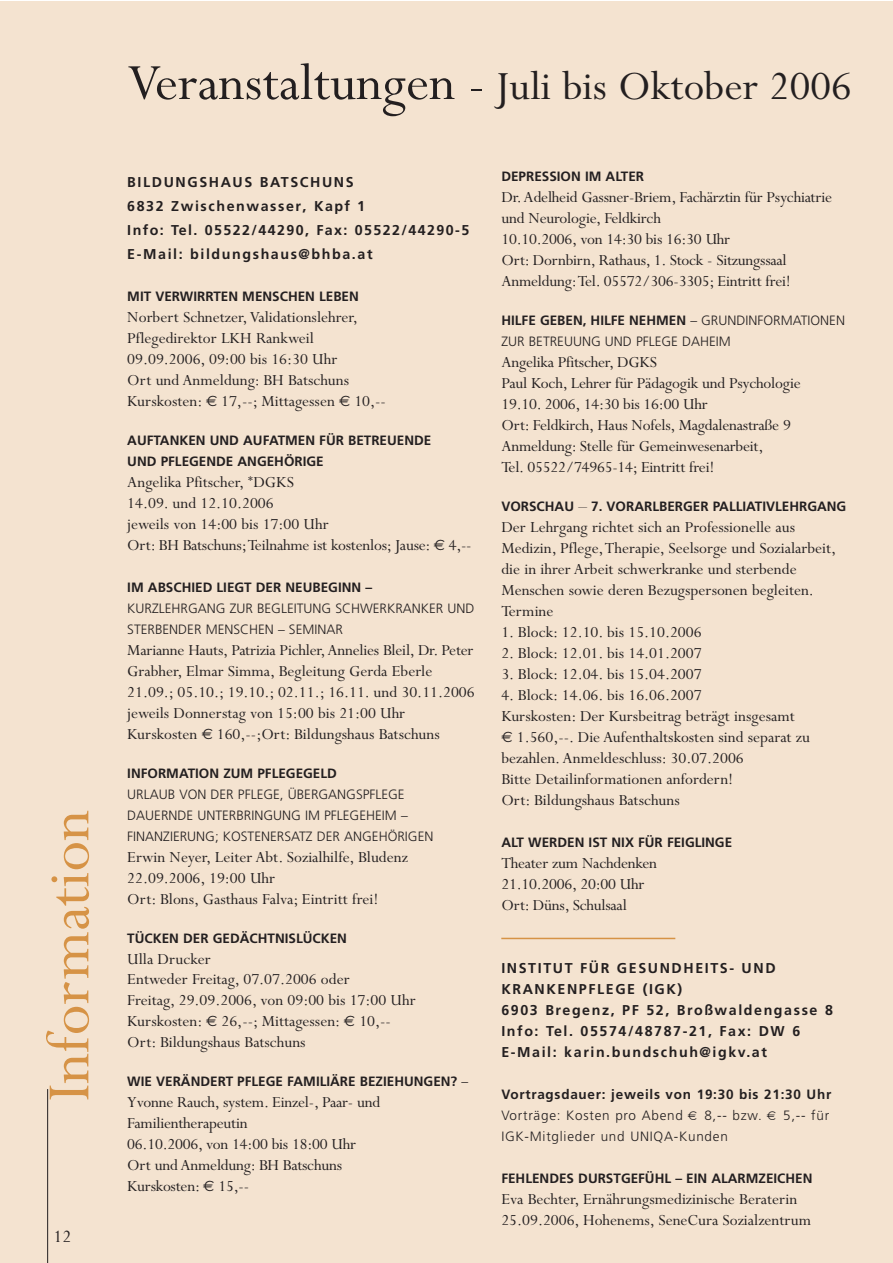
<style>
.page{position:relative;width:893px;height:1263px;background:#fff}
.page>*{position:absolute;margin:0;border:0;box-sizing:border-box;transform-origin:0 0}
.t1{font:67.5px "Perpetua";color:#d69346}
.t2{font:45px "Perpetua";color:#231f20}
.t3{font:19.5px "Perpetua";color:#231f20}
.t4{font:17.25px/21px "Perpetua";color:#231f20}
.t5{font:700 14.25px/21px "Frutiger";letter-spacing:.11em;color:#231f20}
.t6{font:700 13.5px/21px "Frutiger";color:#231f20}
.t7{font:300 13.5px/21px "Frutiger";color:#231f20}
.t8{font:300 13.5px/21px "Frutiger";letter-spacing:.055em;color:#231f20}
.s1{font-size:57px}
.s2{font-size:52.5px}
.s3{font-family:"Euro Sans";font-size:15px}
.s4{font-weight:300}
.s5{font-weight:700}
.s6{font-family:"Perpetua";font-weight:400;font-size:17.25px}
.s7{font-family:"Gadget";font-weight:400}
</style>
<div class="page">
<div style="left:0;top:1px;width:892px;height:1262px;background:#f4e3d0"></div>
<hr style="left:47px;top:1089px;width:1px;height:174px;background:#231f20">
<hr style="left:501px;top:938px;width:174px;height:1px;background:#d69346">
<h1 class="t1" style="left:46px;top:1101px;width:293px;rotate:-90deg">Information</h1>
<p class="t3" style="left:53px;top:1230px;width:19px">12</p>
<h2 class="t2" style="left:127px;top:71px;width:726px"><span class="s1">Veranstaltungen</span> <span class="s2">-</span> Juli bis Oktober 2006</h2>
<p class="t5" style="left:127px;top:171px;width:343px;line-height:24px">BILDUNGSHAUS BATSCHUNS<br>6832 Zwischenwasser, Kapf 1<br>Info: Tel. 05522/44290, Fax: 05522/44290-5<br>E-Mail: bildungshaus@bhba.at</p>
<p class="t6" style="left:127px;top:287px;width:233px">MIT VERWIRRTEN MENSCHEN LEBEN</p>
<p class="t4" style="left:127px;top:308px;width:260px">Norbert Schnetzer, Validationslehrer, Pflegedirektor LKH Rankweil 09.09.2006, 09:00 bis 16:30 Uhr<br>Ort und Anmeldung: BH Batschuns Kurskosten: <span class="s3">€</span> 17,--; Mittagessen <span class="s3">€</span> 10,--</p>
<p class="t6" style="left:127px;top:431px;width:306px">AUFTANKEN UND AUFATMEN FÜR BETREUENDE<br>UND PFLEGENDE ANGEHÖRIGE</p>
<p class="t4" style="left:127px;top:473px;width:346px">Angelika Pfitscher, <sup>*</sup>DGKS<br>14.09. und 12.10.2006<br>jeweils von 14:00 bis 17:00 Uhr<br>Ort: BH Batschuns;Teilnahme ist kostenlos; Jause: <span class="s3">€</span> 4,--</p>
<p class="t6" style="left:127px;top:578px;width:246px">IM ABSCHIED LIEGT DER NEUBEGINN –</p>
<p class="t7" style="left:127px;top:599px;width:349px">KURZLEHRGANG ZUR BEGLEITUNG SCHWERKRANKER UND<br>STERBENDER MENSCHEN – SEMINAR</p>
<p class="t4" style="left:127px;top:641px;width:349px">Marianne Hauts, Patrizia Pichler,Annelies Bleil, Dr. Peter Grabher, Elmar Simma, Begleitung Gerda Eberle 21.09.; 05.10.; 19.10.; 02.11.; 16.11. und 30.11.2006 jeweils Donnerstag von 15:00 bis 21:00 Uhr Kurskosten <span class="s3">€</span> 160,--;Ort: Bildungshaus Batschuns</p>
<p class="t6" style="left:127px;top:763px;width:211px">INFORMATION ZUM PFLEGEGELD</p>
<p class="t7" style="left:127px;top:784px;width:308px">URLAUB VON DER PFLEGE, ÜBERGANGSPFLEGE<br>DAUERNDE UNTERBRINGUNG IM PFLEGEHEIM –<br>FINANZIERUNG; KOSTENERSATZ DER ANGEHÖRIGEN</p>
<p class="t4" style="left:127px;top:848px;width:282px">Erwin Neyer, Leiter Abt. Sozialhilfe, Bludenz<br>22.09.2006, 19:00 Uhr<br>Ort: Blons, Gasthaus Falva; Eintritt frei!</p>
<p class="t6" style="left:127px;top:928px;width:221px">TÜCKEN DER GEDÄCHTNISLÜCKEN</p>
<p class="t4" style="left:127px;top:950px;width:290px">Ulla Drucker<br>Entweder Freitag, 07.07.2006 oder<br>Freitag, 29.09.2006, von 09:00 bis 17:00 Uhr Kurskosten: <span class="s3">€</span> 26,--; Mittagessen: <span class="s3">€</span> 10,-- Ort: Bildungshaus Batschuns</p>
<p class="t6" style="left:127px;top:1072px;width:342px">WIE VERÄNDERT PFLEGE FAMILIÄRE BEZIEHUNGEN? <span class="s4">–</span></p>
<p class="t4" style="left:127px;top:1094px;width:254px">Yvonne Rauch, system. Einzel-, Paar- und<br>Familientherapeutin<br>06.10.2006, von 14:00 bis 18:00 Uhr<br>Ort und Anmeldung: BH Batschuns<br>Kurskosten: <span class="s3">€</span> 15,--</p>
<p class="t6" style="left:501px;top:167px;width:144px">DEPRESSION IM ALTER</p>
<p class="t4" style="left:501px;top:189px;width:332px">Dr.Adelheid Gassner-Briem, Fachärztin für Psychiatrie und Neurologie, Feldkirch<br>10.10.2006, von 14:30 bis 16:30 Uhr<br>Ort: Dornbirn, Rathaus, 1. Stock - Sitzungssaal Anmeldung:Tel. 05572/306-3305; Eintritt frei!</p>
<p class="t7" style="left:501px;top:311px;width:345px"><span class="s5">HILFE GEBEN, HILFE NEHMEN</span> – GRUNDINFORMATIONEN<br>ZUR BETREUUNG UND PFLEGE DAHEIM</p>
<p class="t4" style="left:501px;top:354px;width:301px">Angelika Pfitscher, DGKS<br>Paul Koch, Lehrer für Pädagogik und Psychologie 19.10. 2006, 14:30 bis 16:00 Uhr<br>Ort: Feldkirch, Haus Nofels, Magdalenastraße 9<br>Anmeldung: Stelle für Gemeinwesenarbeit,<br>Tel. 05522/74965-14; Eintritt frei!</p>
<p class="t6" style="left:501px;top:497px;width:346px">VORSCHAU <span class="s6">–</span> 7. VORARLBERGER PALLIATIVLEHRGANG</p>
<p class="t4" style="left:501px;top:519px;width:336px">Der Lehrgang richtet sich an Professionelle aus Medizin, Pflege,Therapie, Seelsorge und Sozialarbeit, die in ihrer Arbeit schwerkranke und sterbende Menschen sowie deren Bezugspersonen begleiten.<br>Termine</p>
<p class="t4" style="left:501px;top:623px;width:202px">1. Block: 12.10. bis 15.10.2006</p>
<p class="t4" style="left:501px;top:644px;width:202px">2. Block: 12.01. bis 14.01.2007</p>
<p class="t4" style="left:501px;top:665px;width:202px">3. Block: 12.04. bis 15.04.2007</p>
<p class="t4" style="left:501px;top:686px;width:310px">4. Block: 14.06. bis 16.06.2007<br>Kurskosten: Der Kursbeitrag beträgt insgesamt <span class="s3">€</span> 1.560,--. Die Aufenthaltskosten sind separat zu bezahlen. Anmeldeschluss: 30.07.2006<br>Bitte Detailinformationen anfordern!<br>Ort: Bildungshaus Batschuns</p>
<p class="t6" style="left:501px;top:833px;width:232px">ALT WERDEN IST NIX FÜR FEIGLINGE</p>
<p class="t4" style="left:501px;top:854px;width:157px">Theater zum Nachdenken<br>21.10.2006, 20:00 Uhr<br>Ort: Düns, Schulsaal</p>
<p class="t5" style="left:501px;top:958px;width:333px">INSTITUT FÜR GESUNDHEITS- UND<br>KRANKENPFLEGE (IGK)<br>6903 Bregenz, PF 52, Broßwaldengasse 8<br>Info: Tel. 05574/48787-21, Fax: DW 6<br>E-Mail: karin.bundschuh@igkv.at</p>
<p class="t8" style="left:501px;top:1085px;width:331px"><span class="s5">Vortragsdauer: jeweils von 19:30 bis 21:30 Uhr<br></span>Vorträge: Kosten pro Abend <span class="s7">€</span> 8,-- bzw. <span class="s7">€</span> 5,-- für<br>IGK-Mitglieder und UNIQA-Kunden</p>
<p class="t6" style="left:501px;top:1168px;width:313px">FEHLENDES DURSTGEFÜHL – EIN ALARMZEICHEN</p>
<p class="t4" style="left:501px;top:1190px;width:311px">Eva Bechter, Ernährungsmedizinische Beraterin<br>25.09.2006, Hohenems, SeneCura Sozialzentrum</p>
</div>
